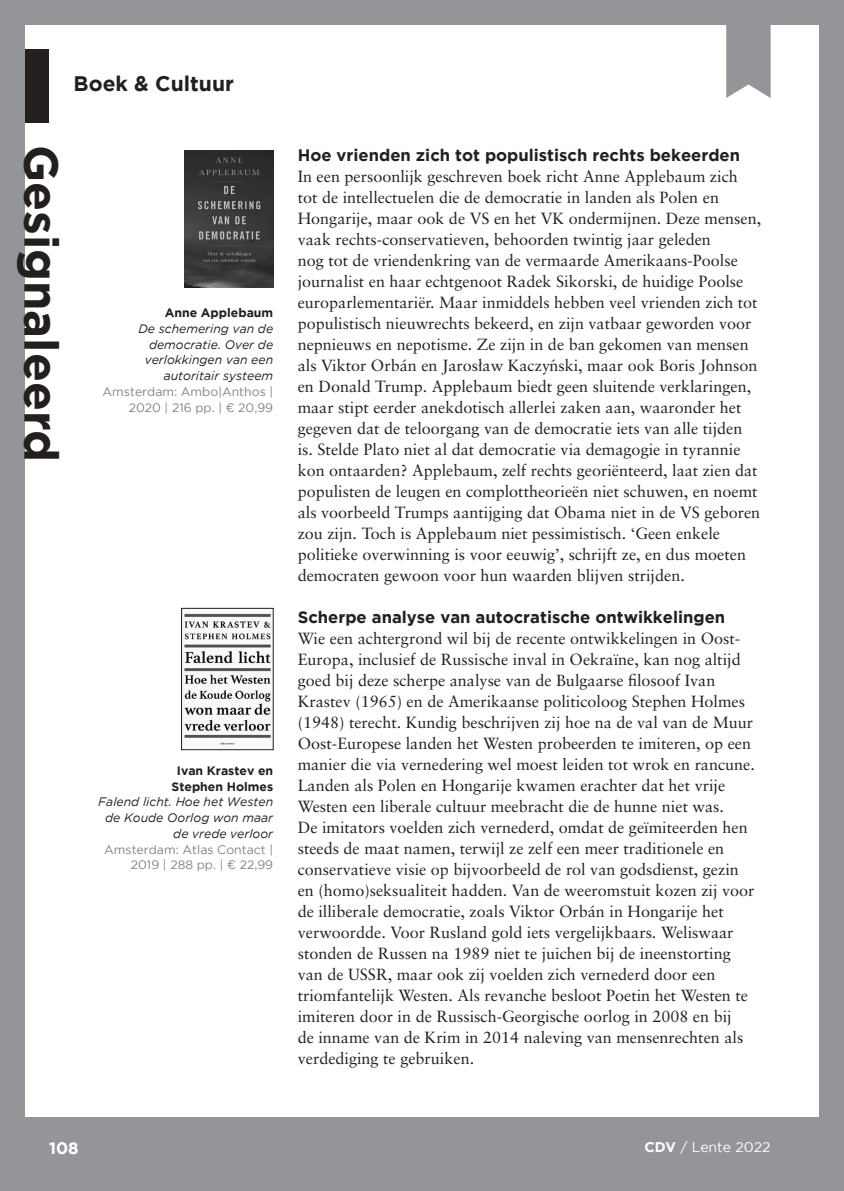
<style>
.page{position:relative;width:844px;height:1191px;background:#fff}
.page>*{position:absolute;margin:0;border:0;box-sizing:border-box;transform-origin:0 0}
.t1{font:700 47.25px "Gotham";color:#231f20}
.t2{font:700 21px "Gotham";color:#231f20}
.t3{font:700 16.62px "Gotham";color:#231f20}
.t4{font:700 16.62px "Gotham";color:#fff}
.t5{font:16.1px/21px "Sabon LT";color:#231f20}
.t6{font:14px "Gotham";color:#fff}
.t7{font:italic 12.25px/15.8px "Gotham";color:#231f20;text-align:right}
.t8{font:12.25px/15.8px "Gotham";color:#808285;text-align:right}
.t9{font:700 12.25px/15.8px "Gotham";color:#231f20;text-align:center}
.s1{font-weight:700}
</style>
<div class="page">
<svg style="left:726px;top:24px;width:44px;height:74px;background:#9d9fa2"></svg>
<img style="left:184px;top:151px;width:89px;height:136px">
<img style="left:184px;top:613px;width:87px;height:132px">
<div style="left:181px;top:608px;width:92px;height:142px;border:1px solid #231f20"></div>
<div style="left:0;top:49px;width:49px;height:73px;background:#231f20"></div>
<div style="left:0;top:1117px;width:843px;height:74px;background:#939598"></div>
<div style="left:0;top:0;width:843px;height:24px;background:#939598"></div>
<div style="left:0;top:0;width:24px;height:1191px;background:#939598"></div>
<div style="left:819px;top:0;width:24px;height:1191px;background:#939598"></div>
<h2 class="t2" style="left:73px;top:71px;width:162px">Boek &amp; Cultuur</h2>
<h1 class="t1" style="left:69px;top:145px;width:319px;rotate:90deg">Gesignaleerd</h1>
<p class="t9" style="left:165px;top:304px;width:110px">Anne Applebaum</p>
<p class="t7" style="left:138px;top:321px;width:136px">De schemering van de democratie. Over de verlokkingen van een autoritair systeem</p>
<p class="t8" style="left:103px;top:383px;width:172px">Amsterdam: Ambo|Anthos |<br>2020 | 216 pp. | ¤ 20,99</p>
<p class="t9" style="left:171px;top:762px;width:103px">Ivan Krastev en<br>Stephen Holmes</p>
<p class="t7" style="left:98px;top:794px;width:176px">Falend licht. Hoe het Westen de Koude Oorlog won maar de vrede verloor</p>
<p class="t8" style="left:104px;top:841px;width:170px">Amsterdam: Atlas Contact |<br>2019 | 288 pp. | ¤ 22,99</p>
<p class="t3" style="left:297px;top:146px;width:444px">Hoe vrienden zich tot populistisch rechts bekeerden</p>
<p class="t5" style="left:297px;top:166px;width:465px">In een persoonlijk geschreven boek richt Anne Applebaum zich tot de intellectuelen die de democratie in landen als Polen en Hongarije, maar ook de VS en het VK ondermijnen. Deze mensen, vaak rechts-conservatieven, behoorden twintig jaar geleden<br>nog tot de vriendenkring van de vermaarde Amerikaans-Poolse journalist en haar echtgenoot Radek Sikorski, de huidige Poolse europarlementariër. Maar inmiddels hebben veel vrienden zich tot populistisch nieuwrechts bekeerd, en zijn vatbaar geworden voor nepnieuws en nepotisme. Ze zijn in de ban gekomen van mensen als Viktor Orbán en Jarosław Kaczy´nski, maar ook Boris Johnson en Donald Trump. Applebaum biedt geen sluitende verklaringen, maar stipt eerder anekdotisch allerlei zaken aan, waaronder het gegeven dat de teloorgang van de democratie iets van alle tijden is. Stelde Plato niet al dat democratie via demagogie in tyrannie kon ontaarden? Applebaum, zelf rechts georiënteerd, laat zien dat populisten de leugen en complottheorieën niet schuwen, en noemt als voorbeeld Trumps aantijging dat Obama niet in de VS geboren zou zijn. Toch is Applebaum niet pessimistisch. ‘Geen enkele politieke overwinning is voor eeuwig’, schrijft ze, en dus moeten democraten gewoon voor hun waarden blijven strijden.</p>
<p class="t3" style="left:297px;top:608px;width:429px">Scherpe analyse van autocratische ontwikkelingen</p>
<p class="t5" style="left:297px;top:628px;width:458px">Wie een achtergrond wil bij de recente ontwikkelingen in Oost-Europa, inclusief de Russische inval in Oekraïne, kan nog altijd goed bij deze scherpe analyse van de Bulgaarse filosoof Ivan Krastev (1965) en de Amerikaanse politicoloog Stephen Holmes (1948) terecht. Kundig beschrijven zij hoe na de val van de Muur Oost-Europese landen het Westen probeerden te imiteren, op een manier die via vernedering wel moest leiden tot wrok en rancune.<br>Landen als Polen en Hongarije kwamen erachter dat het vrije Westen een liberale cultuur meebracht die de hunne niet was.<br>De imitators voelden zich vernederd, omdat de geïmiteerden hen steeds de maat namen, terwijl ze zelf een meer traditionele en conservatieve visie op bijvoorbeeld de rol van godsdienst, gezin en (homo)seksualiteit hadden. Van de weeromstuit kozen zij voor de illiberale democratie, zoals Viktor Orbán in Hongarije het verwoordde. Voor Rusland gold iets vergelijkbaars. Weliswaar stonden de Russen na 1989 niet te juichen bij de ineenstorting van de USSR, maar ook zij voelden zich vernederd door een triomfantelijk Westen. Als revanche besloot Poetin het Westen te imiteren door in de Russisch-Georgische oorlog in 2008 en bij<br>de inname van de Krim in 2014 naleving van mensenrechten als verdediging te gebruiken.</p>
<p class="t4" style="left:49px;top:1138px;width:31px">108</p>
<p class="t6" style="left:644px;top:1138px;width:128px"><span class="s1">CDV</span> / Lente 2022</p>
</div>
